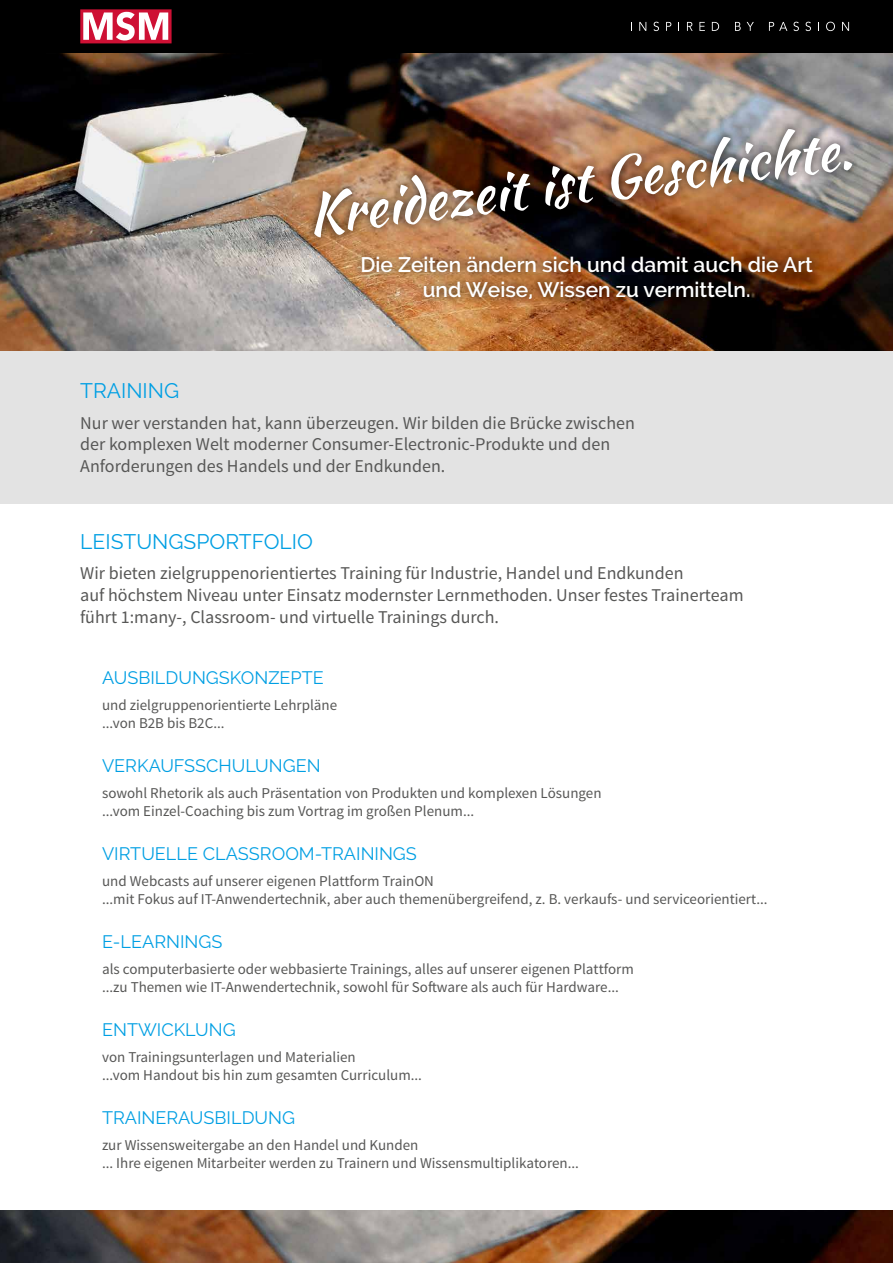
<style>
.page{position:relative;width:893px;height:1263px;background:#fff}
.page>*{position:absolute;margin:0;border:0;box-sizing:border-box;transform-origin:0 0}
.t1{font:55.5px "Kaushan Script";color:#fff}
.t2{font:600 21px/25.2px "Raleway";color:#fff;text-align:center}
.t3{font:21px "Raleway";color:#009fe3}
.t4{font:18px/21.6px "Source Sans Pro";color:#575756}
.t5{font:18px "Raleway";color:#009fe3}
.t6{font:15px/18px "Source Sans Pro";color:#575756}
</style>
<div class="page">
<div style="left:0;top:351px;width:893px;height:152px;background:#e3e3e3"></div>
<img style="left:0;top:53px;width:893px;height:298px">
<img style="left:0;top:1210px;width:893px;height:53px">
<div style="left:306px;top:120px;width:555px;height:125px;background:#000;opacity:.75"></div>
<div style="left:353px;top:248px;width:468px;height:60px;background:#000;opacity:.75"></div>
<div style="left:0;top:0;width:893px;height:53px;background:#000"></div>
<svg style="left:639px;top:22px;width:7px;height:9px"></svg>
<svg style="left:653px;top:22px;width:6px;height:9px"></svg>
<svg style="left:666px;top:22px;width:5px;height:9px"></svg>
<svg style="left:687px;top:22px;width:6px;height:9px"></svg>
<svg style="left:699px;top:22px;width:6px;height:9px"></svg>
<svg style="left:712px;top:22px;width:7px;height:9px"></svg>
<svg style="left:735px;top:22px;width:6px;height:9px"></svg>
<svg style="left:747px;top:22px;width:7px;height:9px"></svg>
<svg style="left:769px;top:22px;width:18px;height:9px"></svg>
<svg style="left:793px;top:22px;width:6px;height:9px"></svg>
<svg style="left:805px;top:22px;width:6px;height:9px"></svg>
<svg style="left:826px;top:22px;width:9px;height:9px"></svg>
<svg style="left:842px;top:22px;width:7px;height:9px"></svg>
<svg style="left:80px;top:9px;width:92px;height:34px"></svg>
<h1 class="t1" style="left:303px;top:174px;width:549px;rotate:-7deg">Kreidezeit ist Geschichte.</h1>
<h2 class="t2" style="left:360px;top:252px;width:454px">Die Zeiten ändern sich und damit auch die Art und Weise, Wissen zu vermitteln.</h2>
<h2 class="t3" style="left:80px;top:379px;width:100px">TRAINING</h2>
<p class="t4" style="left:80px;top:412px;width:556px">Nur wer verstanden hat, kann überzeugen. Wir bilden die Brücke zwischen der komplexen Welt moderner Consumer-Electronic-Produkte und den<br>Anforderungen des Handels und der Endkunden.</p>
<h2 class="t3" style="left:80px;top:530px;width:234px">LEISTUNGSPORTFOLIO</h2>
<p class="t4" style="left:80px;top:563px;width:665px">Wir bieten zielgruppenorientiertes Training für Industrie, Handel und Endkunden<br>auf höchstem Niveau unter Einsatz modernster Lernmethoden. Unser festes Trainerteam führt 1:many-, Classroom- und virtuelle Trainings durch.</p>
<p class="t5" style="left:102px;top:667px;width:223px">AUSBILDUNGSKONZEPTE</p>
<p class="t6" style="left:102px;top:696px;width:237px">und zielgruppenorientierte Lehrpläne ...von B2B bis B2C...</p>
<p class="t5" style="left:102px;top:755px;width:220px">VERKAUFSSCHULUNGEN</p>
<p class="t6" style="left:102px;top:784px;width:501px">sowohl Rhetorik als auch Präsentation von Produkten und komplexen Lösungen ...vom Einzel-Coaching bis zum Vortrag im großen Plenum...</p>
<p class="t5" style="left:102px;top:843px;width:316px">VIRTUELLE CLASSROOM-TRAININGS</p>
<p class="t6" style="left:102px;top:872px;width:667px">und Webcasts auf unserer eigenen Plattform TrainON<br>...mit Fokus auf IT-Anwendertechnik, aber auch themenübergreifend, z. B. verkaufs- und serviceorientiert...</p>
<p class="t5" style="left:102px;top:931px;width:122px">E-LEARNINGS</p>
<p class="t6" style="left:102px;top:960px;width:533px">als computerbasierte oder webbasierte Trainings, alles auf unserer eigenen Plattform ...zu Themen wie IT-Anwendertechnik, sowohl für Software als auch für Hardware...</p>
<p class="t5" style="left:102px;top:1019px;width:135px">ENTWICKLUNG</p>
<p class="t6" style="left:102px;top:1048px;width:321px">von Trainingsunterlagen und Materialien<br>...vom Handout bis hin zum gesamten Curriculum...</p>
<p class="t5" style="left:102px;top:1107px;width:195px">TRAINERAUSBILDUNG</p>
<p class="t6" style="left:102px;top:1136px;width:478px">zur Wissensweitergabe an den Handel und Kunden<br>... Ihre eigenen Mitarbeiter werden zu Trainern und Wissensmultiplikatoren...</p>
</div>
